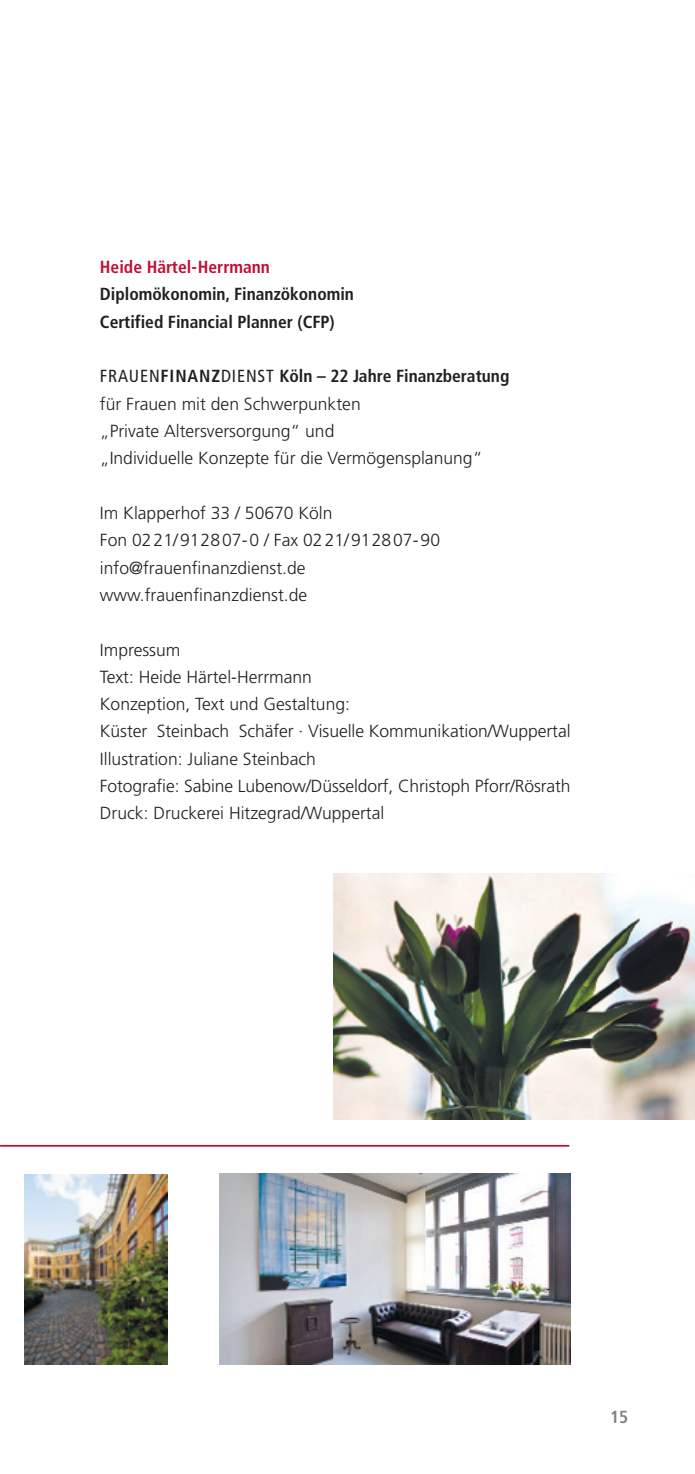
<style>
.page{position:relative;width:695px;height:1474px;background:#fff}
.page>*{position:absolute;margin:0;border:0;box-sizing:border-box;transform-origin:0 0}
.t1{font:300 17.5px/27.3px "Frutiger";color:#231f20}
.t2{font:700 condensed 17.5px/27.3px "Frutiger";color:#231f20}
.t3{font:700 condensed 17.5px "Frutiger";color:#c30e33}
.t4{font:700 condensed 17.5px "Frutiger";color:#808285}
.s1{font-weight:400;font-stretch:condensed}
.s2{font-weight:700;font-stretch:condensed}
</style>
<div class="page">
<img style="left:333px;top:873px;width:361px;height:246px">
<img style="left:220px;top:1173px;width:350px;height:191px">
<hr style="left:0;top:1144px;width:569px;height:2px;background:#c30e33">
<img style="left:25px;top:1174px;width:143px;height:190px">
<p class="t3" style="left:100px;top:260px;width:171px">Heide Härtel-Herrmann</p>
<p class="t2" style="left:100px;top:282px;width:255px">Diplomökonomin, Finanzökonomin<br>Certified Financial Planner (CFP)</p>
<p class="t1" style="left:100px;top:364px;width:411px"><span class="s1">FRAUEN</span><span class="s2">FINANZ</span><span class="s1">DIENST</span> <span class="s2">Köln – 22 Jahre Finanzberatung </span>für Frauen mit den Schwerpunkten<br>„Private Altersversorgung“ und<br>„Individuelle Konzepte für die Vermögensplanung“</p>
<p class="t1" style="left:100px;top:500px;width:341px">Im Klapperhof 33 / 50670 Köln<br>Fon 0221/912807-0 / Fax 0221/912807-90 info@frauenfinanzdienst.de www.frauenfinanzdienst.de</p>
<p class="t1" style="left:100px;top:637px;width:472px">Impressum<br>Text: Heide Härtel-Herrmann<br>Konzeption, Text und Gestaltung:<br>Küster Steinbach Schäfer · Visuelle Kommunikation/Wuppertal Illustration: Juliane Steinbach<br>Fotografie: Sabine Lubenow/Düsseldorf, Christoph Pforr/Rösrath Druck: Druckerei Hitzegrad/Wuppertal</p>
<p class="t4" style="left:610px;top:1409px;width:20px">15</p>
</div>
